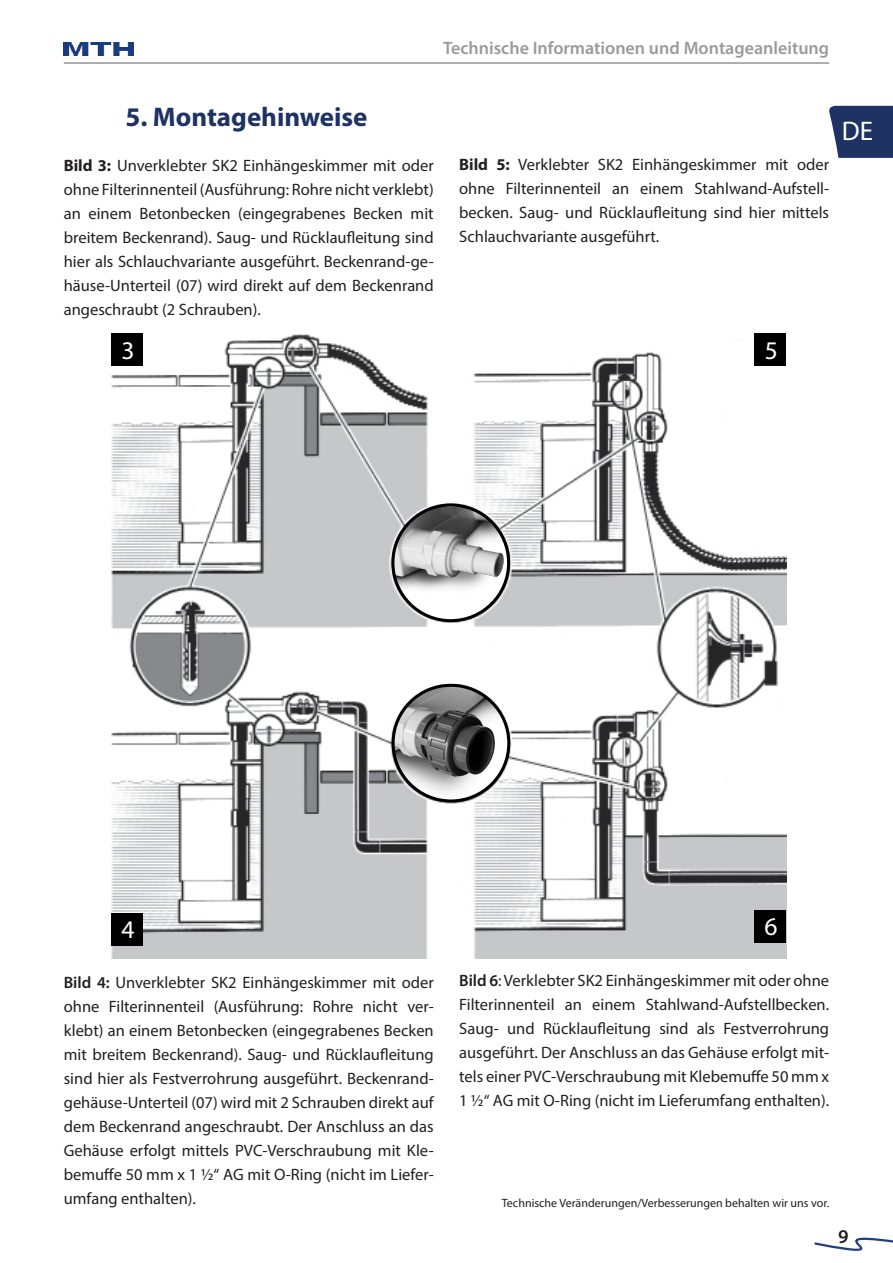
<style>
.page{position:relative;width:893px;height:1263px;background:#fff}
.page>*{position:absolute;margin:0;border:0;box-sizing:border-box;transform-origin:0 0}
.t1{font:700 27px "Myriad Pro";color:#1e3264}
.t2{font:27px "Myriad Pro";color:#fff}
.t3{font:25.5px "Myriad Pro";color:#fff}
.t4{font:600 19.5px "Myriad Pro";color:#231f20}
.t5{font:600 18px "Myriad Pro";color:#9c9a9b}
.t6{font:16.5px/24px "Myriad Pro";color:#231f20;text-align:justify}
.t7{font:12px "Myriad Pro";color:#231f20}
.s1{font-weight:700}
.s2{font-weight:600}
</style>
<div class="page">
<img style="left:64px;top:42px;width:70px;height:14px">
<svg style="left:829px;top:106px;width:64px;height:52px;background:#2e416f"></svg>
<hr style="left:64px;top:62px;width:765px;height:2px;background:#939598">
<svg style="left:814px;top:1237px;width:79px;height:14px"></svg>
<img style="left:111px;top:334px;width:675px;height:625px">
<div style="left:754px;top:334px;width:32px;height:32px;background:#000"></div>
<div style="left:111px;top:334px;width:32px;height:32px;background:#000"></div>
<div style="left:111px;top:913px;width:32px;height:32px;background:#000"></div>
<div style="left:754px;top:910px;width:32px;height:32px;background:#000"></div>
<img style="left:393px;top:506px;width:116px;height:113px">
<div style="left:391px;top:503px;width:119px;height:119px;border:3px solid #000;border-radius:50%"></div>
<img style="left:393px;top:685px;width:116px;height:116px;border-radius:58px">
<div style="left:392px;top:684px;width:118px;height:118px;border:3px solid #000;border-radius:50%"></div>
<p class="t5" style="left:443px;top:36px;width:388px">Technische Informationen und Montageanleitung</p>
<p class="t1" style="left:125px;top:99px;width:244px">5. Montagehinweise</p>
<p class="t6" style="left:64px;top:154px;width:371px"><span class="s1">Bild 3:</span> Unverklebter SK2 Einhängeskimmer mit oder ohne Filterinnenteil (Ausführung: Rohre nicht verklebt) an einem Betonbecken (eingegrabenes Becken mit breitem Beckenrand). Saug- und Rücklaufleitung sind hier als Schlauchvariante ausgeführt. Beckenrand-ge&shy;häuse-Unterteil (07) wird direkt auf dem Beckenrand angeschraubt (2 Schrauben).</p>
<p class="t6" style="left:459px;top:152px;width:371px"><span class="s1">Bild 5:</span> Verklebter SK2 Einhängeskimmer mit oder ohne Filterinnenteil an einem Stahlwand-Aufstell&shy;becken. Saug- und Rücklaufleitung sind hier mittels Schlauchvariante ausgeführt.</p>
<p class="t3" style="left:122px;top:335px;width:15px">3</p>
<p class="t3" style="left:765px;top:335px;width:15px">5</p>
<h1 class="t2" style="left:842px;top:115px;width:33px">DE</h1>
<p class="t3" style="left:122px;top:914px;width:15px">4</p>
<p class="t3" style="left:764px;top:911px;width:15px">6</p>
<p class="t6" style="left:64px;top:970px;width:371px"><span class="s2">Bild 4:</span> Unverklebter SK2 Einhängeskimmer mit oder ohne Filterinnenteil (Ausführung: Rohre nicht ver&shy;klebt) an einem Betonbecken (eingegrabenes Becken mit breitem Beckenrand). Saug- und Rücklaufleitung sind hier als Festverrohrung ausgeführt. Beckenrand&shy;gehäuse-Unterteil (07) wird mit 2 Schrauben direkt auf dem Beckenrand angeschraubt. Der Anschluss an das Gehäuse erfolgt mittels PVC-Verschraubung mit Kle&shy;bemuffe 50 mm x 1 ½“ AG mit O-Ring (nicht im Liefer&shy;umfang enthalten).</p>
<p class="t6" style="left:459px;top:968px;width:371px"><span class="s2">Bild 6</span>: Verklebter SK2 Einhängeskimmer mit oder ohne Filterinnenteil an einem Stahlwand-Aufstellbecken.<br>Saug- und Rücklaufleitung sind als Festverrohrung ausgeführt. Der Anschluss an das Gehäuse erfolgt mit&shy;tels einer PVC-Verschraubung mit Klebemuffe 50 mm x 1 ½“ AG mit O-Ring (nicht im Lieferumfang enthalten).</p>
<p class="t7" style="left:502px;top:1196px;width:329px">Technische Veränderungen/Verbesserungen behalten wir uns vor.</p>
<p class="t4" style="left:838px;top:1224px;width:12px">9</p>
</div>
